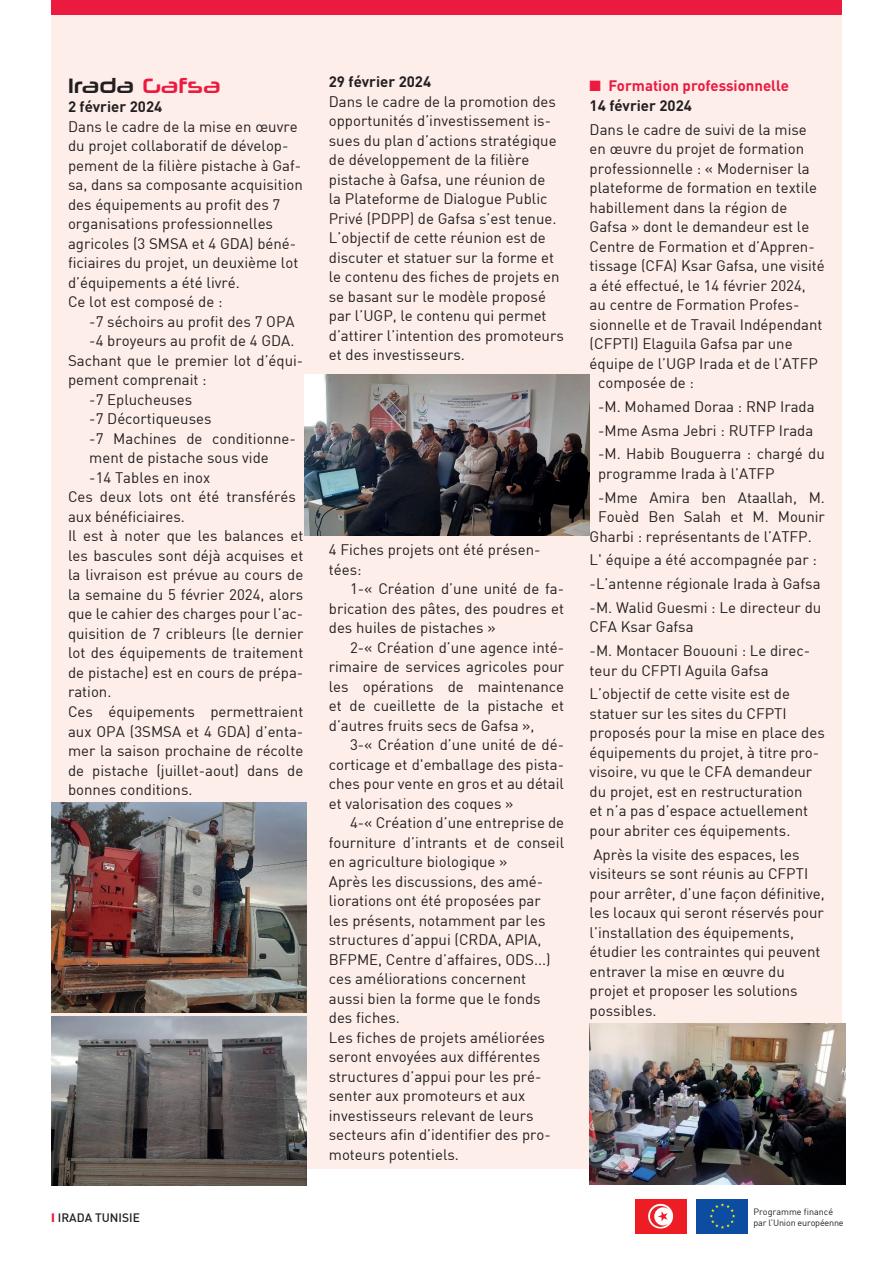
<style>
.page{position:relative;width:893px;height:1263px;background:#fff}
.page>*{position:absolute;margin:0;border:0;box-sizing:border-box;transform-origin:0 0}
.t1{font:21px "Neuropolitical Rg";color:#231f20}
.t2{font:15px/19.5px "DIN";color:#231f20}
.t3{font:700 15px/19.5px "DIN";color:#ed1a40}
.t4{font:700 15px "DIN";color:#231f20}
.t5{font:500 12px "DIN";color:#231f20}
.t6{font:9px/10.8px "DIN";letter-spacing:-.02em;color:#231f20}
.s1{color:#ed1a40}
.s2{color:#231f20}
.s3{font-weight:900;color:#ed1a40}
</style>
<div class="page">
<div style="left:51px;top:0;width:791px;height:1168px;background:#feeeea"></div>
<div style="left:51px;top:0;width:791px;height:15px;background:#ed1a40"></div>
<div style="left:697px;top:1199px;width:51px;height:34px;background:#0d4da1"></div>
<svg style="left:709px;top:1203px;width:26px;height:26px"></svg>
<div style="left:635px;top:1199px;width:51px;height:34px;background:#ee1d23"></div>
<svg style="left:648px;top:1204px;width:25px;height:24px"></svg>
<svg style="left:650px;top:1206px;width:19px;height:21px"></svg>
<img style="left:51px;top:803px;width:255px;height:209px">
<img style="left:51px;top:1016px;width:255px;height:169px">
<img style="left:304px;top:375px;width:286px;height:161px">
<img style="left:590px;top:1023px;width:256px;height:162px">
<h1 class="t1" style="left:68px;top:72px;width:154px">Irada <span class="s1">Gafsa</span></h1>
<p class="t4" style="left:68px;top:97px;width:96px">2 février 2024</p>
<p class="t2" style="left:68px;top:116px;width:236px">Dans le cadre de la mise en œuvre du projet collaboratif de dévelop&shy;pement de la filière pistache à Gaf&shy;sa, dans sa composante acquisition des équipements au profit des 7 organisations professionnelles agricoles (3 SMSA et 4 GDA) béné&shy;ficiaires du projet, un deuxième lot d’équipements a été livré.<br>Ce lot est composé de :</p>
<p class="t2" style="left:89px;top:311px;width:207px">-7 séchoirs au profit des 7 OPA</p>
<p class="t2" style="left:89px;top:331px;width:207px">-4 broyeurs au profit de 4 GDA.</p>
<p class="t2" style="left:68px;top:350px;width:237px">Sachant que le premier lot d’équi-</p>
<p class="t2" style="left:68px;top:370px;width:140px">pement comprenait :</p>
<p class="t2" style="left:89px;top:389px;width:105px">-7 Eplucheuses</p>
<p class="t2" style="left:89px;top:409px;width:124px">-7 Décortiqueuses</p>
<p class="t2" style="left:89px;top:428px;width:208px">-7 Machines de conditionne-</p>
<p class="t2" style="left:89px;top:448px;width:181px">ment de pistache sous vide</p>
<p class="t2" style="left:89px;top:467px;width:123px">-14 Tables en inox</p>
<p class="t2" style="left:68px;top:487px;width:229px">Ces deux lots ont été transférés</p>
<p class="t2" style="left:68px;top:506px;width:118px">aux bénéficiaires.</p>
<p class="t2" style="left:68px;top:526px;width:237px">Il est à noter que les balances et</p>
<p class="t2" style="left:68px;top:545px;width:237px">les bascules sont déjà acquises et</p>
<p class="t2" style="left:68px;top:565px;width:237px">la livraison est prévue au cours de</p>
<p class="t2" style="left:68px;top:584px;width:237px">la semaine du 5 février 2024, alors</p>
<p class="t2" style="left:68px;top:604px;width:237px">que le cahier des charges pour l’ac-</p>
<p class="t2" style="left:68px;top:623px;width:237px">quisition de 7 cribleurs (le dernier</p>
<p class="t2" style="left:68px;top:643px;width:237px">lot des équipements de traitement</p>
<p class="t2" style="left:68px;top:662px;width:237px">de pistache) est en cours de prépa-</p>
<p class="t2" style="left:68px;top:682px;width:45px">ration.</p>
<p class="t2" style="left:68px;top:701px;width:237px">Ces équipements permettraient</p>
<p class="t2" style="left:68px;top:721px;width:237px">aux OPA (3SMSA et 4 GDA) d’enta-</p>
<p class="t2" style="left:68px;top:740px;width:237px">mer la saison prochaine de récolte</p>
<p class="t2" style="left:68px;top:760px;width:237px">de pistache (juillet-aout) dans de</p>
<p class="t2" style="left:68px;top:779px;width:126px">bonnes conditions.</p>
<p class="t4" style="left:329px;top:72px;width:104px">29 février 2024</p>
<p class="t2" style="left:329px;top:91px;width:236px">Dans le cadre de la promotion des opportunités d’investissement is&shy;sues du plan d’actions stratégique de développement de la filière pistache à Gafsa, une réunion de<br>la Plateforme de Dialogue Public<br>Privé (PDPP) de Gafsa s’est tenue.<br>L’objectif de cette réunion est de discuter et statuer sur la forme et le contenu des fiches de projets en se basant sur le modèle proposé par l’UGP, le contenu qui permet d’attirer l’intention des promoteurs et des investisseurs.</p>
<p class="t2" style="left:329px;top:540px;width:213px">4 Fiches projets ont été présen&shy;tées:</p>
<p class="t2" style="left:329px;top:579px;width:237px;text-align:justify;text-indent:21px">1-« Création d’une unité de fa&shy;brication des pâtes, des poudres et des huiles de pistaches »</p>
<p class="t2" style="left:329px;top:637px;width:237px;text-align:justify;text-indent:21px">2-« Création d’une agence inté&shy;rimaire de services agricoles pour les opérations de maintenance et de cueillette de la pistache et d’autres fruits secs de Gafsa »,</p>
<p class="t2" style="left:329px;top:735px;width:237px;text-align:justify;text-indent:21px">3-« Création d’une unité de dé&shy;corticage et d'emballage des pista&shy;ches pour vente en gros et au détail et valorisation des coques »</p>
<p class="t2" style="left:329px;top:813px;width:237px;text-indent:21px">4-« Création d’une entreprise de fourniture d’intrants et de conseil en agriculture biologique »<br>Après les discussions, des amé&shy;liorations ont été proposées par les présents, notamment par les structures d’appui (CRDA, APIA,<br>BFPME, Centre d’affaires, ODS...) ces améliorations concernent aussi bien la forme que le fonds des fiches.<br>Les fiches de projets améliorées seront envoyées aux différentes structures d’appui pour les pré&shy;senter aux promoteurs et aux investisseurs relevant de leurs secteurs afin d’identifier des pro&shy;moteurs potentiels.</p>
<p class="t3" style="left:590px;top:75px;width:201px">■ Formation professionnelle<br><span class="s2">14 février 2024</span></p>
<p class="t2" style="left:590px;top:119px;width:219px">Dans le cadre de suivi de la mise</p>
<p class="t2" style="left:590px;top:139px;width:216px">en œuvre du projet de formation</p>
<p class="t2" style="left:590px;top:158px;width:222px">professionnelle : « Moderniser la</p>
<p class="t2" style="left:590px;top:178px;width:229px">plateforme de formation en textile</p>
<p class="t2" style="left:590px;top:197px;width:199px">habillement dans la région de</p>
<p class="t2" style="left:590px;top:217px;width:221px">Gafsa » dont le demandeur est le</p>
<p class="t2" style="left:590px;top:236px;width:227px">Centre de Formation et d’Appren-</p>
<p class="t2" style="left:590px;top:256px;width:237px">tissage (CFA) Ksar Gafsa, une visité</p>
<p class="t2" style="left:590px;top:275px;width:218px">a été effectué, le 14 février 2024,</p>
<p class="t2" style="left:590px;top:295px;width:211px">au centre de Formation Profes-</p>
<p class="t2" style="left:590px;top:314px;width:234px">sionnelle et de Travail Indépendant</p>
<p class="t2" style="left:590px;top:334px;width:204px">(CFPTI) Elaguila Gafsa par une</p>
<p class="t2" style="left:590px;top:353px;width:230px">équipe de l’UGP Irada et de l’ATFP</p>
<p class="t2" style="left:598px;top:373px;width:97px">composée de :</p>
<p class="t2" style="left:598px;top:394px;width:228px;line-height:23.7px">-M. Mohamed Doraa : RNP Irada -Mme Asma Jebri : RUTFP Irada -M. Habib Bouguerra : chargé du</p>
<p class="t2" style="left:598px;top:461px;width:228px;line-height:23.7px">programme Irada à l’ATFP<br>-Mme Amira ben Ataallah, M.</p>
<p class="t2" style="left:590px;top:507px;width:237px;text-indent:8px">Fouèd Ben Salah et M. Mounir<br>Gharbi : représentants de l’ATFP.</p>
<p class="t2" style="left:590px;top:548px;width:233px;line-height:23.7px">L' équipe a été accompagnée par : -L’antenne régionale Irada à Gafsa -M. Walid Guesmi : Le directeur du</p>
<p class="t2" style="left:590px;top:615px;width:222px;line-height:23.7px">CFA Ksar Gafsa<br>-M. Montacer Bououni : Le direc-</p>
<p class="t2" style="left:590px;top:658px;width:202px;line-height:23.7px">teur du CFPTI Aguila Gafsa<br>L’objectif de cette visite est de</p>
<p class="t2" style="left:590px;top:703px;width:237px">statuer sur les sites du CFPTI proposés pour la mise en place des équipements du projet, à titre pro&shy;visoire, vu que le CFA demandeur du projet, est en restructuration<br>et n’a pas d’espace actuellement pour abriter ces équipements.</p>
<p class="t2" style="left:590px;top:844px;width:237px">Après la visite des espaces, les visiteurs se sont réunis au CFPTI pour arrêter, d’une façon définitive, les locaux qui seront réservés pour l’installation des équipements, étudier les contraintes qui peuvent entraver la mise en œuvre du projet et proposer les solutions possibles.</p>
<p class="t5" style="left:51px;top:1210px;width:90px"><span class="s3">I</span> IRADA TUNISIE</p>
<p class="t6" style="left:753px;top:1206px;width:92px">Programme financé par l’Union européenne</p>
</div>
